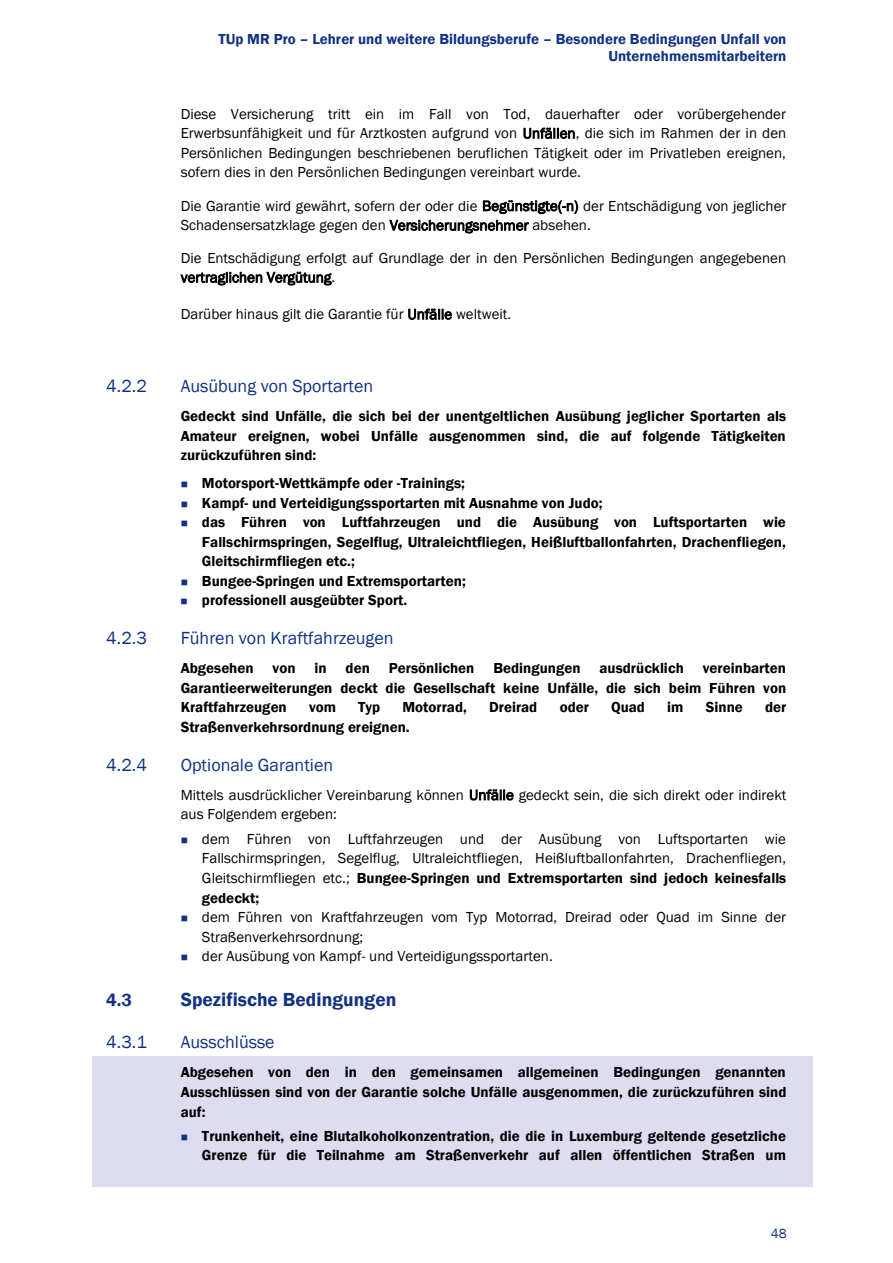
<style>
.page{position:relative;width:893px;height:1263px;background:#fff}
.page>*{position:absolute;margin:0;border:0;box-sizing:border-box;transform-origin:0 0}
.t1{font:19.5px "Franklin Gothic Demi";color:#103184}
.t2{font:18px "Franklin Gothic";color:#103184}
.t3{font:18px "Franklin Gothic Demi";color:#103184}
.t4{font:15px/19.5px "Franklin Gothic";color:#000}
.t5{font:15px/19.6px "Franklin Gothic Demi";color:#000;text-align:justify}
.t6{font:15px/17px "Franklin Gothic Demi";color:#103184;text-align:right}
.t7{font:13.5px "Franklin Gothic";color:#103184}
.s1{color:#103184}
.s2{font-family:"Franklin Gothic Demi"}
</style>
<div class="page">
<div style="left:92px;top:1056px;width:720px;height:131px;background:#dddcf0"></div>
<p class="t6" style="left:218px;top:31px;width:570px">TUp MR Pro – Lehrer und weitere Bildungsberufe – Besondere Bedingungen Unfall von<br>Unternehmensmitarbeitern</p>
<p class="t4" style="left:181px;top:103px;width:607px;text-align:justify">Diese Versicherung tritt ein im Fall von Tod, dauerhafter oder vorübergehender Erwerbsunfähigkeit und für Arztkosten aufgrund von Unfällen, die sich im Rahmen der in den Persönlichen Bedingungen beschriebenen beruflichen Tätigkeit oder im Privatleben ereignen, sofern dies in den Persönlichen Bedingungen vereinbart wurde.</p>
<p class="t4" style="left:181px;top:196px;width:607px">Die Garantie wird gewährt, sofern der oder die Begünstigte(-n) der Entschädigung von jeglicher<br>Schadensersatzklage gegen den Versicherungsnehmer absehen.</p>
<p class="t4" style="left:181px;top:248px;width:607px">Die Entschädigung erfolgt auf Grundlage der in den Persönlichen Bedingungen angegebenen vertraglichen Vergütung.</p>
<p class="t4" style="left:181px;top:304px;width:332px">Darüber hinaus gilt die Garantie für Unfälle weltweit.</p>
<h3 class="t2" style="left:106px;top:376px;width:42px">4.2.2</h3>
<h3 class="t2" style="left:181px;top:376px;width:194px">Ausübung von Sportarten</h3>
<p class="t5" style="left:181px;top:406px;width:607px">Gedeckt sind Unfälle, die sich bei der unentgeltlichen Ausübung jeglicher Sportarten als Amateur ereignen, wobei Unfälle ausgenommen sind, die auf folgende Tätigkeiten zurückzuführen sind:</p>
<p class="t5" style="left:181px;top:473px;width:286px"><span class="s1">■</span> Motorsport-Wettkämpfe oder -Trainings;</p>
<p class="t5" style="left:181px;top:492px;width:423px"><span class="s1">■</span> Kampf- und Verteidigungssportarten mit Ausnahme von Judo;</p>
<p class="t5" style="left:202px;top:512px;width:585px;text-indent:-21px"><span class="s1">■</span> das Führen von Luftfahrzeugen und die Ausübung von Luftsportarten wie Fallschirmspringen, Segelflug, Ultraleichtfliegen, Heißluftballonfahrten, Drachenfliegen, Gleitschirmfliegen etc.;</p>
<p class="t5" style="left:181px;top:570px;width:287px"><span class="s1">■</span> Bungee-Springen und Extremsportarten;</p>
<p class="t5" style="left:181px;top:590px;width:228px"><span class="s1">■</span> professionell ausgeübter Sport.</p>
<h3 class="t2" style="left:106px;top:628px;width:42px">4.2.3</h3>
<h3 class="t2" style="left:181px;top:628px;width:214px">Führen von Kraftfahrzeugen</h3>
<p class="t5" style="left:181px;top:658px;width:74px">Abgesehen</p>
<p class="t5" style="left:273px;top:658px;width:24px">von</p>
<p class="t5" style="left:315px;top:658px;width:14px">in</p>
<p class="t5" style="left:346px;top:658px;width:26px">den</p>
<p class="t5" style="left:389px;top:658px;width:87px">Persönlichen</p>
<p class="t5" style="left:493px;top:658px;width:89px">Bedingungen</p>
<p class="t5" style="left:600px;top:658px;width:86px">ausdrücklich</p>
<p class="t5" style="left:181px;top:658px;width:607px;text-indent:522px">vereinbarten Garantieerweiterungen deckt die Gesellschaft keine Unfälle, die sich beim Führen von Kraftfahrzeugen</p>
<p class="t5" style="left:309px;top:697px;width:29px">vom</p>
<p class="t5" style="left:358px;top:697px;width:24px">Typ</p>
<p class="t5" style="left:403px;top:697px;width:66px">Motorrad,</p>
<p class="t5" style="left:489px;top:697px;width:50px">Dreirad</p>
<p class="t5" style="left:560px;top:697px;width:31px">oder</p>
<p class="t5" style="left:611px;top:697px;width:35px">Quad</p>
<p class="t5" style="left:667px;top:697px;width:18px">im</p>
<p class="t5" style="left:706px;top:697px;width:39px">Sinne</p>
<p class="t5" style="left:765px;top:697px;width:23px">der</p>
<p class="t5" style="left:181px;top:717px;width:231px">Straßenverkehrsordnung ereignen.</p>
<h3 class="t2" style="left:106px;top:754px;width:42px">4.2.4</h3>
<h3 class="t2" style="left:181px;top:754px;width:154px">Optionale Garantien</h3>
<p class="t4" style="left:181px;top:785px;width:607px">Mittels ausdrücklicher Vereinbarung können Unfälle gedeckt sein, die sich direkt oder indirekt aus Folgendem ergeben:</p>
<p class="t4" style="left:202px;top:829px;width:586px;text-align:justify;text-indent:-21px"><span class="s1">■</span> dem Führen von Luftfahrzeugen und der Ausübung von Luftsportarten wie Fallschirmspringen, Segelflug, Ultraleichtfliegen, Heißluftballonfahrten, Drachenfliegen, Gleitschirmfliegen etc.; <span class="s2">Bungee-Springen und Extremsportarten sind jedoch keinesfalls gedeckt;</span></p>
<p class="t4" style="left:202px;top:907px;width:586px;text-indent:-21px"><span class="s1">■</span> dem Führen von Kraftfahrzeugen vom Typ Motorrad, Dreirad oder Quad im Sinne der<br>Straßenverkehrsordnung;</p>
<p class="t4" style="left:181px;top:946px;width:373px"><span class="s1">■</span> der Ausübung von Kampf- und Verteidigungssportarten.</p>
<h2 class="t3" style="left:106px;top:990px;width:27px">4.3</h2>
<h2 class="t1" style="left:181px;top:988px;width:217px">Spezifische Bedingungen</h2>
<h3 class="t2" style="left:106px;top:1032px;width:42px">4.3.1</h3>
<h3 class="t2" style="left:181px;top:1032px;width:95px">Ausschlüsse</h3>
<p class="t5" style="left:181px;top:1062px;width:607px">Abgesehen von den in den gemeinsamen allgemeinen Bedingungen genannten Ausschlüssen sind von der Garantie solche Unfälle ausgenommen, die zurückzuführen sind auf:</p>
<p class="t5" style="left:181px;top:1125px;width:607px;text-align:right"><span class="s1">■</span> Trunkenheit, eine Blutalkoholkonzentration, die die in Luxemburg geltende gesetzliche<br>Grenze für die Teilnahme am Straßenverkehr auf allen öffentlichen Straßen um</p>
<p class="t7" style="left:771px;top:1226px;width:17px">48</p>
</div>
